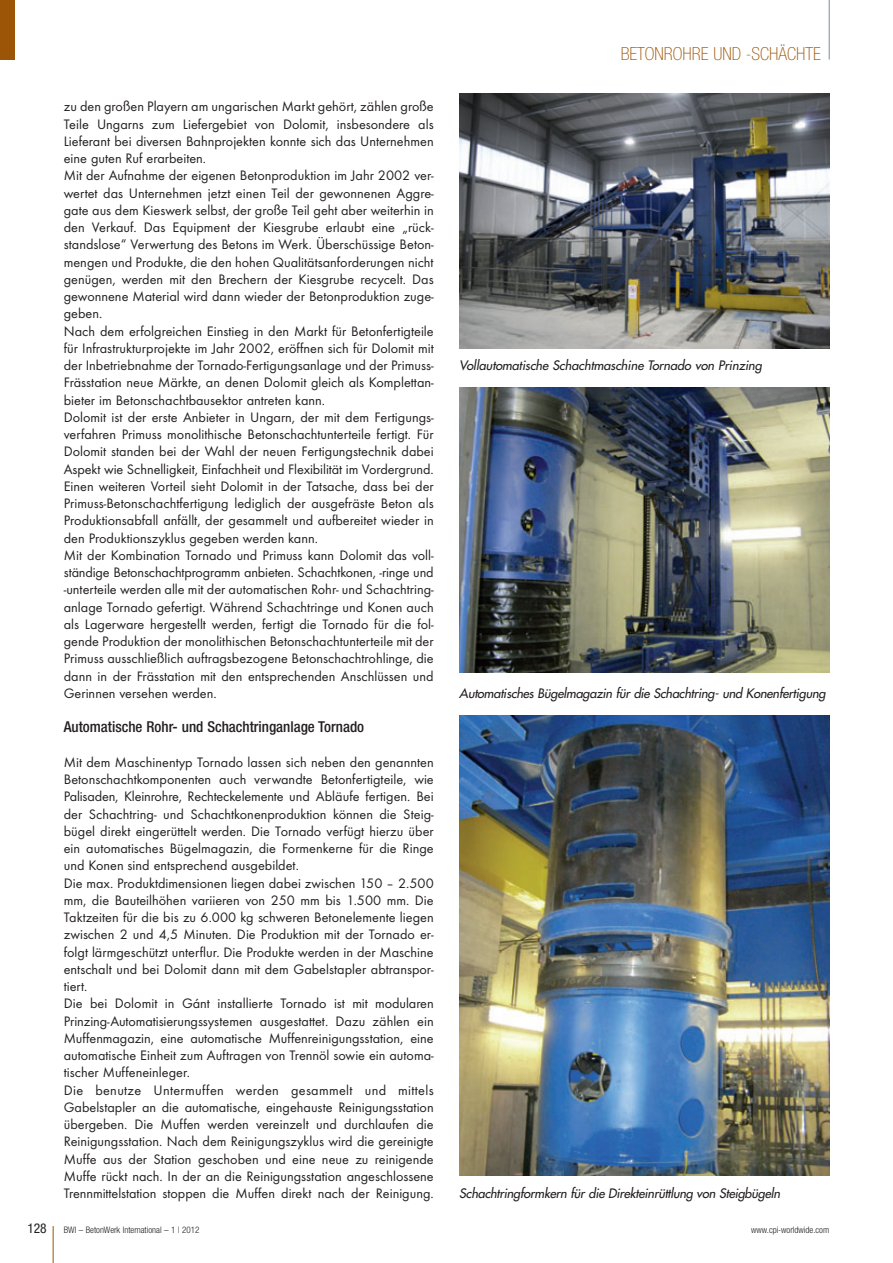
<style>
.page{position:relative;width:893px;height:1263px;background:#fff}
.page>*{position:absolute;margin:0;border:0;box-sizing:border-box;transform-origin:0 0}
.t1{font:100 condensed 18px "Helvetica Neue";color:#9c5506}
.t2{font:500 condensed 15px "Helvetica Neue";color:#231f20}
.t3{font:14.25px/17.2px "Futura T";color:#231f20}
.t4{font:condensed 13.5px "Helvetica Neue";color:#231f20}
.t5{font:italic 12.75px "Futura";letter-spacing:-.015em;color:#231f20}
.t6{font:300 condensed 9px "Helvetica Neue";color:#231f20}
</style>
<div class="page">
<hr style="left:53px;top:1226px;width:1px;height:37px;background:#9c5506">
<hr style="left:829px;top:0;width:1px;height:60px;background:#73909f">
<div style="left:0;top:0;width:15px;height:60px;background:#9c5506"></div>
<img style="left:459px;top:387px;width:370px;height:285px">
<img style="left:459px;top:715px;width:370px;height:460px">
<img style="left:459px;top:94px;width:370px;height:255px">
<p class="t3" style="left:64px;top:99px;width:372px">zu den großen Playern am ungarischen Markt gehört, zählen große Teile Ungarns zum Liefergebiet von Dolomit, insbesondere als Lieferant bei diversen Bahnprojekten konnte sich das Unternehmen eine guten Ruf erarbeiten.<br>Mit der Aufnahme der eigenen Beton produktion im Jahr 2002 ver&shy;wer tet das Unternehmen jetzt einen Teil der gewonnenen Aggre - gate aus dem Kieswerk selbst, der große Teil geht aber weiterhin in den Verkauf. Das Equipment der Kiesgrube erlaubt eine „rück&shy;standslose“ Verwertung des Betons im Werk. Überschüssige Beton - mengen und Produkte, die den hohen Qualitätsanforderungen nicht genügen, werden mit den Brechern der Kiesgrube re cycelt. Das gewonnene Material wird dann wieder der Betonproduktion zuge&shy;geben.<br>Nach dem erfolgreichen Einstieg in den Markt für Betonfertigteile für Infrastruktur projekte im Jahr 2002, eröffnen sich für Dolo mit mit der Inbetriebnahme der Tornado-Fertigungsanlage und der Primuss-Frässtation neue Märkte, an denen Dolomit gleich als Komplettan - bieter im Beton schacht bausektor antreten kann.<br>Dolomit ist der erste Anbieter in Ungarn, der mit dem Fertigungs - verfahren Primuss monolithische Betonschachtunterteile fertigt. Für Dolomit standen bei der Wahl der neuen Fertigungstechnik dabei Aspekt wie Schnelligkeit, Einfachheit und Flexibilität im Vorder grund.<br>Einen weiteren Vorteil sieht Dolomit in der Tatsache, dass bei der Primuss-Betonschachtfertigung lediglich der ausgefräste Beton als Produktionsabfall an fällt, der gesammelt und aufbereitet wieder in den Produktionszyklus gegeben werden kann.<br>Mit der Kombination Tornado und Primuss kann Dolomit das voll&shy;ständige Beton schacht programm anbieten. Schachtkonen, -ringe und -unterteile werden alle mit der automatischen Rohr- und Schacht ring - anlage Tornado gefertigt. Während Schach t ringe und Konen auch als Lager ware hergestellt werden, fertigt die Tornado für die fol&shy;gende Produktion der monolithischen Betonschachtunterteile mit der Primuss ausschließlich auftragsbezogene Betonschachtrohlinge, die dann in der Frässtation mit den entsprechenden An schlüssen und Gerinnen versehen werden.</p>
<p class="t2" style="left:64px;top:722px;width:302px">Automatische Rohr- und Schachtringanlage Tornado</p>
<p class="t3" style="left:64px;top:755px;width:372px">Mit dem Maschinentyp Tornado lassen sich neben den genannten Betonschachtkompo nenten auch verwandte Betonfertigteile, wie Pali saden, Kleinrohre, Rechteckele mente und Abläufe fertigen. Bei der Schachtring- und Schachtkonenproduktion können die Steig - bügel direkt eingerüttelt werden. Die Tornado verfügt hierzu über ein automatisches Bügelmagazin, die Formenkerne für die Ringe und Konen sind entsprechend aus gebildet.<br>Die max. Produktdimensionen liegen dabei zwischen 150 – 2.500 mm, die Bauteil höhen variieren von 250 mm bis 1.500 mm. Die Takt zeiten für die bis zu 6.000 kg schweren Betonelemente liegen zwischen 2 und 4,5 Minuten. Die Produktion mit der Tornado er - folgt lärmgeschützt unterflur. Die Produkte werden in der Maschine entschalt und bei Dolomit dann mit dem Gabel stapler abtranspor&shy;tiert.<br>Die bei Dolomit in Gánt installierte Tornado ist mit modularen Prinzing-Automati sierungs systemen ausgestattet. Dazu zählen ein Muffen magazin, eine automatische Muffen reinigungsstation, eine automatische Einheit zum Auftragen von Trennöl sowie ein automa&shy;tischer Muffeneinleger.<br>Die benutze Untermuffen werden gesammelt und mittels Gabelstapler an die automatische, eingehauste Reinigungsstation übergeben. Die Muffen werden vereinzelt und durchlaufen die Reinigungsstation. Nach dem Reinigungszyklus wird die gereinigte Muffe aus der Station geschoben und eine neue zu reinigende Muffe rückt nach. In der an die Reinigungsstation angeschlosse ne Trennmittelstation stoppen die Muffen direkt nach der Reinigung.</p>
<p class="t1" style="left:621px;top:47px;width:202px">BETONROHRE UND -SCHÄCHTE</p>
<p class="t5" style="left:459px;top:359px;width:306px">Vollautomatische Schachtmaschine Tornado von Prinzing</p>
<p class="t5" style="left:459px;top:687px;width:370px">Automatisches Bügelmagazin für die Schachtring- und Konenfertigung</p>
<p class="t5" style="left:459px;top:1187px;width:325px">Schachtringformkern für die Direkteinrüttlung von Steigbügeln</p>
<p class="t4" style="left:28px;top:1223px;width:21px">128</p>
<p class="t6" style="left:64px;top:1226px;width:137px">BWI – BetonWerk International – 1 | 2012</p>
<p class="t6" style="left:751px;top:1226px;width:79px">www.cpi-worldwide.com</p>
</div>
